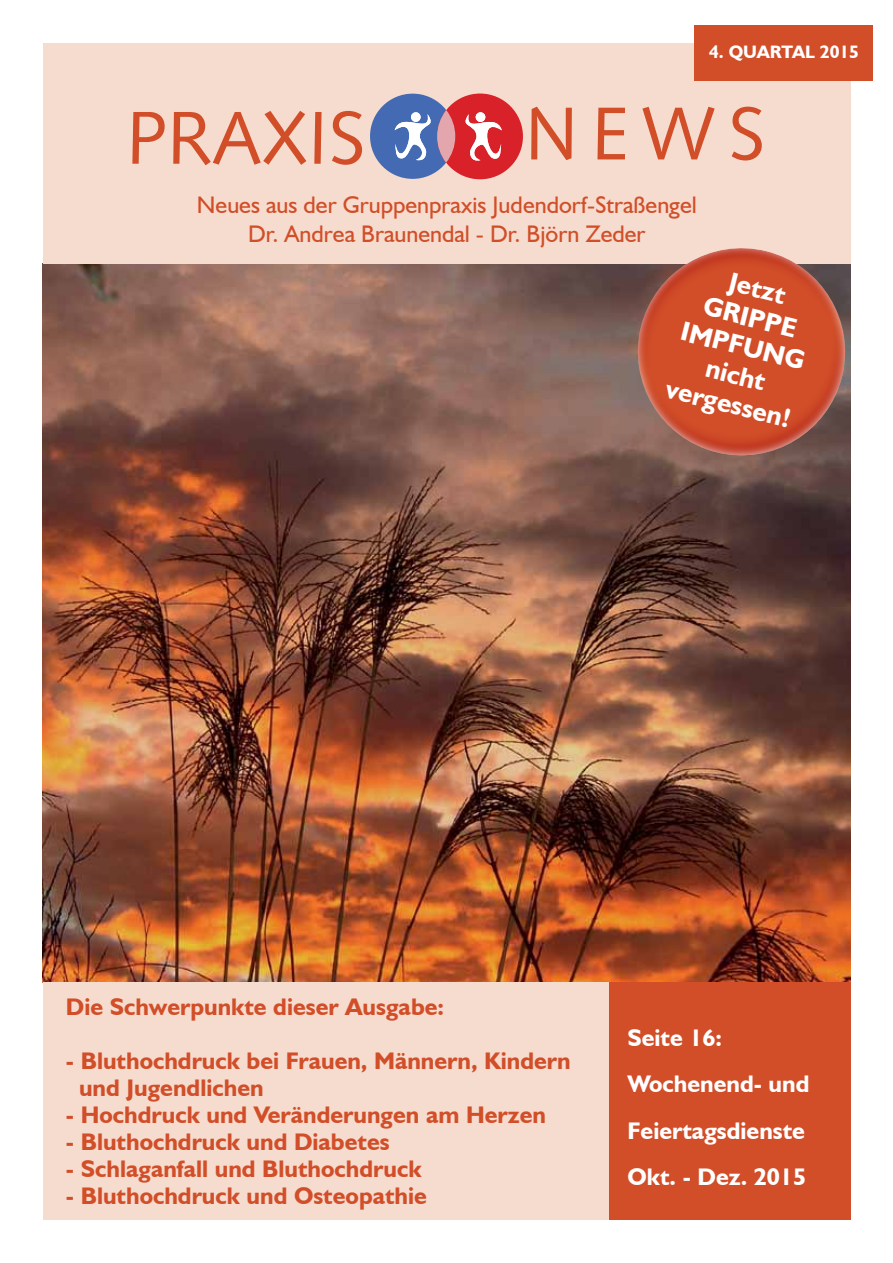
<style>
.page{position:relative;width:893px;height:1263px;background:#fff}
.page>*{position:absolute;margin:0;border:0;box-sizing:border-box;transform-origin:0 0}
.t1{font:75px "Humanist 531 BT Roman A";color:#d14e29}
.t2{font:700 27px/29.7px "Humanist 521 BT";color:#fff;text-align:center}
.t3{font:700 24px/27px "Humanist 521 BT";color:#d14e29}
.t4{font:24px/28.8px "Humanist 521 BT";color:#d14e29;text-align:center}
.t5{font:700 24px/46.5px "Humanist 521 BT";color:#fff}
.t6{font:700 18px "Humanist 521 BT";color:#fff}
</style>
<div class="page">
<img style="left:43px;top:263px;width:807px;height:720px">
<div style="left:43px;top:983px;width:595px;height:237px;background:#f6dcce"></div>
<div style="left:609px;top:983px;width:241px;height:237px;background:#d14e29"></div>
<div style="left:43px;top:43px;width:807px;height:220px;background:#f6dcce"></div>
<div style="left:370px;top:94px;width:85px;height:85px;background:#436ab3;border-radius:50%"></div>
<div style="left:437px;top:94px;width:86px;height:85px;background:#d82128;border-radius:50%"></div>
<svg style="left:395px;top:112px;width:42px;height:66px"></svg>
<div style="left:411px;top:112px;width:10px;height:10px;background:#fff;border-radius:50%"></div>
<svg style="left:459px;top:112px;width:43px;height:66px"></svg>
<div style="left:476px;top:112px;width:9px;height:10px;background:#fff;border-radius:50%"></div>
<svg style="left:437px;top:110px;width:18px;height:53px"></svg>
<div style="left:694px;top:26px;width:179px;height:55px;background:#d14e29"></div>
<svg style="left:614px;top:225px;width:237px;height:254px;background:#b8654e"></svg>
<p class="t6" style="left:709px;top:41px;width:151px">4. QUARTAL 2015</p>
<h1 class="t1" style="left:126px;top:90px;width:241px">PRAXIS</h1>
<h1 class="t1" style="left:525px;top:86px;width:242px">NEWS</h1>
<p class="t4" style="left:197px;top:190px;width:501px">Neues aus der Gruppenpraxis Judendorf-Straßengel<br>Dr. Andrea Braunendal - Dr. Björn Zeder</p>
<p class="t2" style="left:699px;top:258px;width:129px;rotate:14deg">Jetzt<br>GRIPPE<br>IMPFUNG nicht vergessen!</p>
<p class="t3" style="left:66px;top:992px;width:380px">Die Schwerpunkte dieser Ausgabe:</p>
<p class="t3" style="left:79px;top:1046px;width:493px;text-indent:-13px">- Bluthochdruck bei Frauen, Männern, Kindern und Jugendlichen</p>
<p class="t3" style="left:66px;top:1100px;width:481px">- Hochdruck und Veränderungen am Herzen</p>
<p class="t3" style="left:66px;top:1127px;width:325px">- Bluthochdruck und Diabetes</p>
<p class="t3" style="left:66px;top:1154px;width:357px">- Schlaganfall und Bluthochdruck</p>
<p class="t3" style="left:66px;top:1181px;width:363px">- Bluthochdruck und Osteopathie</p>
<p class="t5" style="left:627px;top:1014px;width:183px">Seite 16:<br>Wochenend- und<br>Feiertagsdienste<br>Okt. - Dez. 2015</p>
</div>
